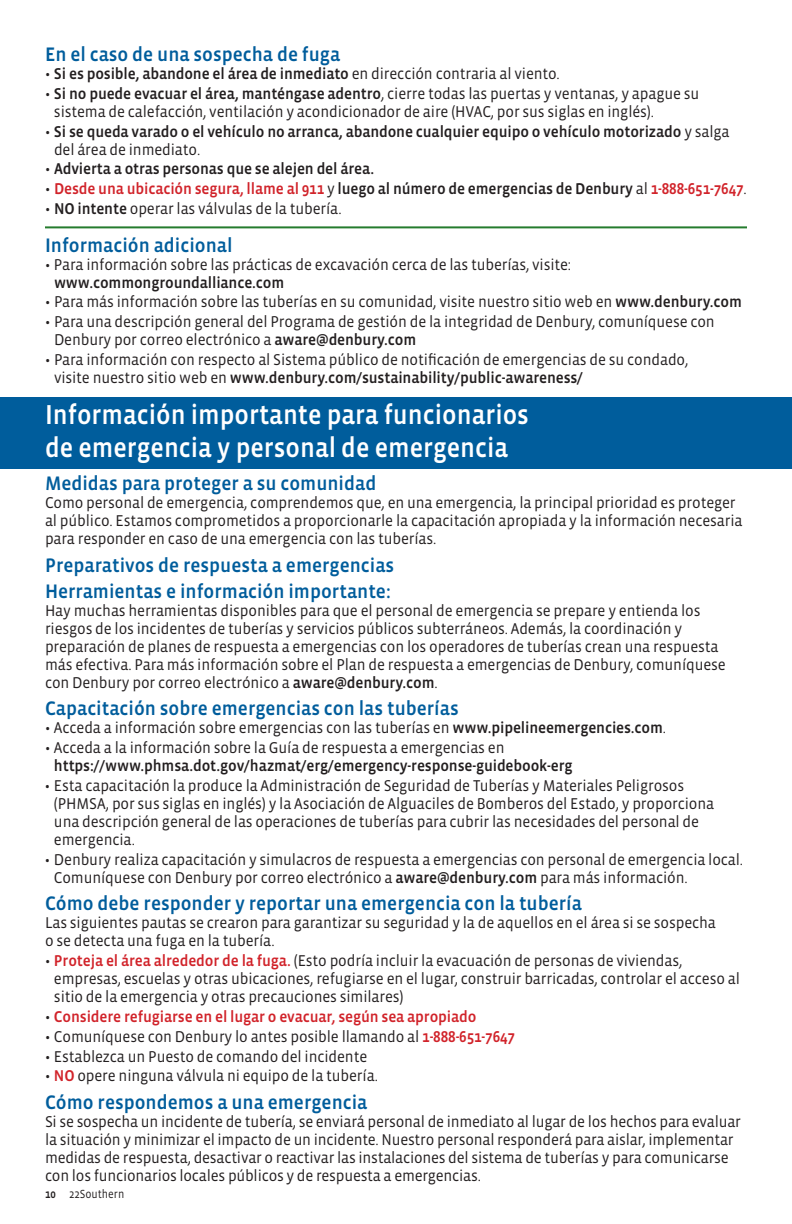
<style>
.page{position:relative;width:792px;height:1224px;background:#fff}
.page>*{position:absolute;margin:0;border:0;box-sizing:border-box;transform-origin:0 0}
.t1{font:500 28px/33.6px "Vista Sans OTCE";color:#fff;scale:.91 1}
.t2{font:500 20px/25.8px "Vista Sans OTCE";color:#005d9c;scale:.95 1}
.t3{font:16px/18px "Vista Sans OTCE";letter-spacing:-.01em;color:#231f20;scale:.95 1}
.t4{font:500 16px/18px "Vista Sans OTCE";letter-spacing:-.01em;color:#231f20;scale:.95 1}
.t5{font:500 16px "Vista Sans OTCE";letter-spacing:-.01em;color:#d1232a;scale:.95 1}
.t6{font:12px "Vista Sans OTCE";color:#231f20;scale:.9 1}
.s1{font-weight:400}
.s2{font-weight:500}
.s3{font-weight:400;color:#231f20}
.s4{color:#231f20}
.s5{font-weight:500;color:#d1232a}
</style>
<div class="page">
<div style="left:0;top:397px;width:792px;height:72px;background:#005d9c"></div>
<hr style="left:45px;top:226px;width:702px;height:2px;background:#257c2e">
<p class="t2" style="left:45px;top:41px;width:312px">En el caso de una sospecha de fuga</p>
<p class="t4" style="left:45px;top:64px;width:544px"><span class="s1">•</span> Si es posible, abandone el área de inmediato <span class="s1">en dirección contraria al viento.</span></p>
<p class="t3" style="left:54px;top:84px;width:681px;text-indent:-9px">• <span class="s2">Si no puede evacuar el área, manténgase adentro</span>, cierre todas las puertas y ventanas, y apague su sistema de calefacción, ventilación y acondicionador de aire (HVAC, por sus siglas en inglés).</p>
<p class="t4" style="left:54px;top:122px;width:713px;text-indent:-9px"><span class="s1">•</span> Si se queda varado o el vehículo no arranca, abandone cualquier equipo o vehículo motorizado <span class="s1">y salga del área de inmediato.</span></p>
<p class="t4" style="left:45px;top:160px;width:348px"><span class="s1">•</span> Advierta a otras personas que se alejen del área.</p>
<p class="t5" style="left:45px;top:180px;width:740px"><span class="s3">•</span> Desde una ubicación segura, llame al 911 <span class="s3">y</span> <span class="s4">luego al número de emergencias de Denbury</span> <span class="s3">al</span> 1-888-651-7647<span class="s3">.</span></p>
<p class="t3" style="left:45px;top:199px;width:314px">• <span class="s2">NO intente</span> operar las válvulas de la tubería.</p>
<p class="t2" style="left:45px;top:232px;width:199px">Información adicional</p>
<p class="t3" style="left:45px;top:255px;width:555px">• Para información sobre las prácticas de excavación cerca de las tuberías, visite:</p>
<p class="t4" style="left:54px;top:273px;width:244px">www.commongroundalliance.com</p>
<p class="t3" style="left:45px;top:293px;width:735px">• Para más información sobre las tuberías en su comunidad, visite nuestro sitio web en <span class="s2">www.denbury.com</span></p>
<p class="t3" style="left:54px;top:313px;width:697px;text-indent:-9px">• Para una descripción general del Programa de gestión de la integridad de Denbury, comuníquese con<br>Denbury por correo electrónico a <span class="s2">aware@denbury.com</span></p>
<p class="t3" style="left:54px;top:351px;width:669px;text-indent:-9px">• Para información con respecto al Sistema público de notificación de emergencias de su condado, visite nuestro sitio web en <span class="s2">www.denbury.com/sustainability/public-awareness/</span></p>
<h1 class="t1" style="left:45px;top:397px;width:533px">Información importante para funcionarios de emergencia y personal de emergencia</h1>
<p class="t2" style="left:45px;top:471px;width:350px">Medidas para proteger a su comunidad</p>
<p class="t3" style="left:45px;top:494px;width:736px">Como personal de emergencia, comprendemos que, en una emergencia, la principal prioridad es proteger al público. Estamos comprometidos a proporcionarle la capacitación apropiada y la información necesaria para responder en caso de una emergencia con las tuberías.</p>
<p class="t2" style="left:45px;top:552px;width:369px">Preparativos de respuesta a emergencias<br>Herramientas e información importante:</p>
<p class="t3" style="left:45px;top:601px;width:718px">Hay muchas herramientas disponibles para que el personal de emergencia se prepare y entienda los riesgos de los incidentes de tuberías y servicios públicos subterráneos. Además, la coordinación y preparación de planes de respuesta a emergencias con los operadores de tuberías crean una respuesta más efectiva. Para más información sobre el Plan de respuesta a emergencias de Denbury, comuníquese con Denbury por correo electrónico a <span class="s2">aware@denbury.com</span>.</p>
<p class="t2" style="left:45px;top:696px;width:437px">Capacitación sobre emergencias con las tuberías</p>
<p class="t3" style="left:45px;top:719px;width:655px">• Acceda a información sobre emergencias con las tuberías en <span class="s2">www.pipelineemergencies.com</span>.</p>
<p class="t3" style="left:45px;top:739px;width:485px">• Acceda a la información sobre la Guía de respuesta a emergencias en</p>
<p class="t4" style="left:54px;top:757px;width:547px">https://www.phmsa.dot.gov/hazmat/erg/emergency-response-guidebook-erg</p>
<p class="t3" style="left:54px;top:776px;width:696px;text-indent:-9px">• Esta capacitación la produce la Administración de Seguridad de Tuberías y Materiales Peligrosos (PHMSA, por sus siglas en inglés) y la Asociación de Alguaciles de Bomberos del Estado, y proporciona una descripción general de las operaciones de tuberías para cubrir las necesidades del personal de emergencia.</p>
<p class="t3" style="left:54px;top:850px;width:727px;text-indent:-9px">• Denbury realiza capacitación y simulacros de respuesta a emergencias con personal de emergencia local.<br>Comuníquese con Denbury por correo electrónico a <span class="s2">aware@denbury.com</span> para más información.</p>
<p class="t2" style="left:45px;top:891px;width:567px">Cómo debe responder y reportar una emergencia con la tubería</p>
<p class="t3" style="left:45px;top:914px;width:708px">Las siguientes pautas se crearon para garantizar su seguridad y la de aquellos en el área si se sospecha o se detecta una fuga en la tubería.</p>
<p class="t3" style="left:54px;top:952px;width:724px;text-indent:-9px">• <span class="s5">Proteja el área alrededor de la fuga.</span> (Esto podría incluir la evacuación de personas de viviendas, empresas, escuelas y otras ubicaciones, refugiarse en el lugar, construir barricadas, controlar el acceso al sitio de la emergencia y otras precauciones similares)</p>
<p class="t5" style="left:45px;top:1007px;width:456px"><span class="s3">•</span> Considere refugiarse en el lugar o evacuar, según sea apropiado</p>
<p class="t3" style="left:45px;top:1027px;width:497px">• Comuníquese con Denbury lo antes posible llamando al <span class="s5">1-888-651-7647</span></p>
<p class="t3" style="left:45px;top:1047px;width:341px">• Establezca un Puesto de comando del incidente</p>
<p class="t3" style="left:45px;top:1067px;width:352px">• <span class="s5">NO</span> opere ninguna válvula ni equipo de la tubería.</p>
<p class="t2" style="left:45px;top:1089px;width:341px">Cómo respondemos a una emergencia</p>
<p class="t3" style="left:45px;top:1112px;width:734px">Si se sospecha un incidente de tubería, se enviará personal de inmediato al lugar de los hechos para evaluar la situación y minimizar el impacto de un incidente. Nuestro personal responderá para aislar, implementar medidas de respuesta, desactivar o reactivar las instalaciones del sistema de tuberías y para comunicarse con los funcionarios locales públicos y de respuesta a emergencias.</p>
<p class="t6" style="left:45px;top:1187px;width:90px"><span class="s2">10</span> 22Southern</p>
</div>
